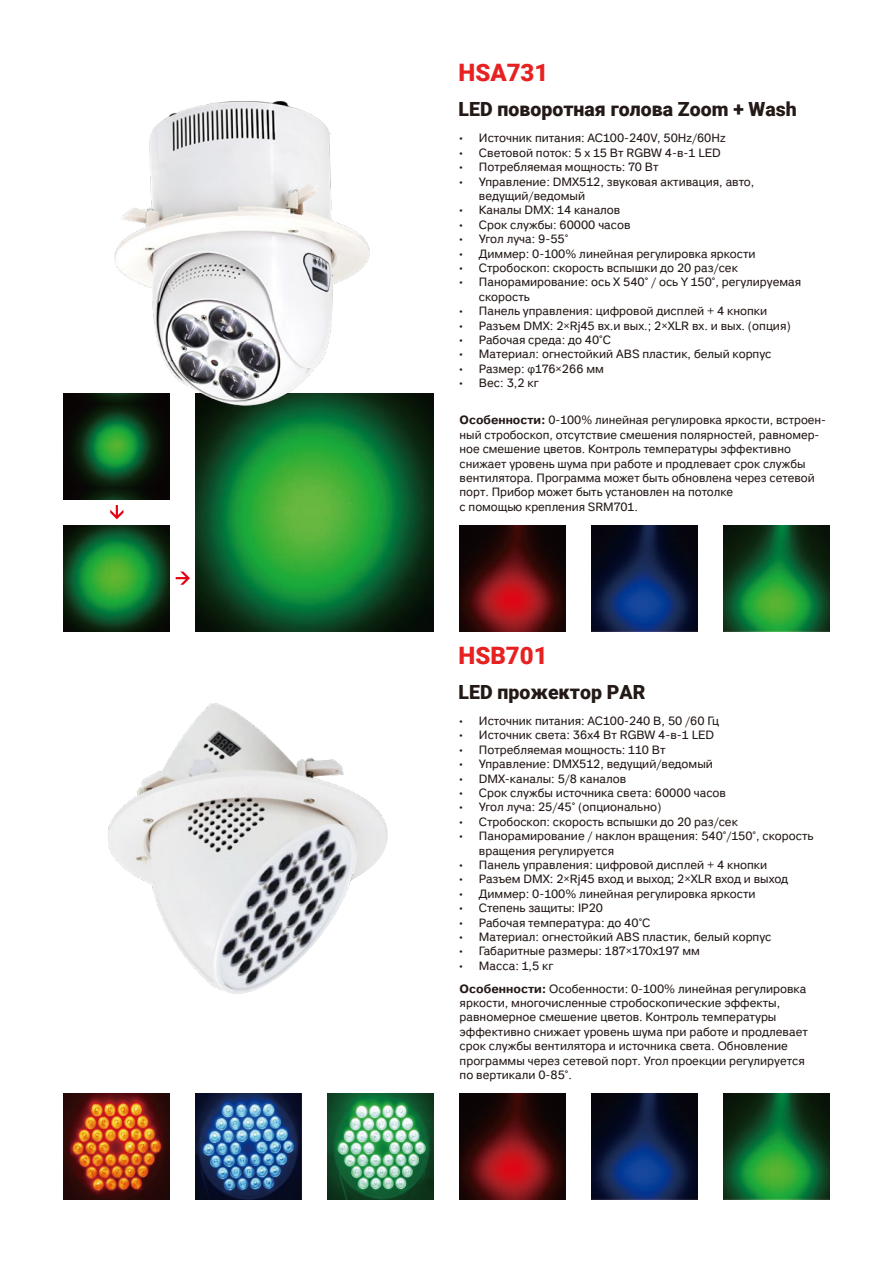
<style>
.page{position:relative;width:893px;height:1263px;background:#fff}
.page>*{position:absolute;margin:0;border:0;box-sizing:border-box;transform-origin:0 0}
.t1{font:900 24px "Roboto";color:#e72121}
.t2{font:900 19.5px "Roboto";color:#231916}
.t3{font:12px/14.4px "Studio Sans";color:#231916}
.s1{font-family:"Myriad Pro"}
.s2{font-weight:700}
</style>
<div class="page">
<img style="left:460px;top:525px;width:106px;height:106px">
<img style="left:592px;top:525px;width:105px;height:106px">
<img style="left:723px;top:525px;width:106px;height:106px">
<img style="left:460px;top:1093px;width:106px;height:106px">
<img style="left:592px;top:1093px;width:105px;height:106px">
<img style="left:723px;top:1093px;width:106px;height:106px">
<img style="left:64px;top:1093px;width:106px;height:106px">
<img style="left:328px;top:1093px;width:106px;height:106px">
<img style="left:196px;top:1093px;width:106px;height:106px">
<img style="left:196px;top:393px;width:238px;height:238px">
<img style="left:64px;top:404px;width:106px;height:84px">
<img style="left:64px;top:393px;width:51px;height:11px">
<img style="left:64px;top:488px;width:106px;height:11px">
<svg style="left:176px;top:571px;width:14px;height:14px"></svg>
<svg style="left:110px;top:505px;width:13px;height:14px"></svg>
<img style="left:64px;top:525px;width:106px;height:106px">
<img style="left:108px;top:703px;width:280px;height:274px">
<img style="left:203px;top:824px;width:165px;height:170px">
<img style="left:115px;top:101px;width:255px;height:305px">
<h1 class="t1" style="left:458px;top:56px;width:91px">HSA731</h1>
<h2 class="t2" style="left:459px;top:96px;width:340px">LED поворотная голова Zoom + Wash</h2>
<p class="t3" style="left:458px;top:131px;width:269px">• Источник питания: AC100-240V, 50Hz/60Hz</p>
<p class="t3" style="left:458px;top:145px;width:264px">• Световой поток: 5 х 15 Вт RGBW 4-в-1 LED</p>
<p class="t3" style="left:458px;top:160px;width:202px">• Потребляемая мощность: 70 Вт</p>
<p class="t3" style="left:479px;top:174px;width:277px;text-indent:-21px">• Управление: DMX512, звуковая активация, авто, ведущий/ведомый</p>
<p class="t3" style="left:458px;top:203px;width:164px">• Каналы DMX: 14 каналов</p>
<p class="t3" style="left:458px;top:217px;width:174px">• Срок службы: 60000 часов</p>
<p class="t3" style="left:458px;top:232px;width:112px">• Угол луча: 9-55°</p>
<p class="t3" style="left:458px;top:246px;width:300px">• Диммер: 0-100% линейная регулировка яркости</p>
<p class="t3" style="left:458px;top:261px;width:282px">• Стробоскоп: скорость вспышки до 20 раз/сек</p>
<p class="t3" style="left:479px;top:275px;width:324px;text-indent:-21px">• Панорамирование: ось X 540° / ось Y 150°, регулируемая скорость</p>
<p class="t3" style="left:458px;top:304px;width:311px">• Панель управления: цифровой дисплей + 4 кнопки</p>
<p class="t3" style="left:458px;top:318px;width:335px">• Разъем DMX: 2×Rj45 вх.и вых.; 2×XLR вх. и вых. (опция)</p>
<p class="t3" style="left:458px;top:333px;width:155px">• Рабочая среда: до 40°C</p>
<p class="t3" style="left:458px;top:347px;width:315px">• Материал: огнестойкий ABS пластик, белый корпус</p>
<p class="t3" style="left:458px;top:361px;width:148px">• Размер: <span class="s1">φ</span>176×266 мм</p>
<p class="t3" style="left:458px;top:376px;width:82px">• Вес: 3,2 кг</p>
<p class="t3" style="left:460px;top:413px;width:368px"><span class="s2">Особенности:</span> 0-100% линейная регулировка яркости, встроен&shy;ный стробоскоп, отсутствие смешения полярностей, равномер&shy;ное смешение цветов. Контроль температуры эффективно снижает уровень шума при работе и продлевает срок службы вентилятора. Программа может быть обновлена через сетевой порт. Прибор может быть установлен на потолке<br>с помощью крепления SRM701.</p>
<h1 class="t1" style="left:458px;top:638px;width:91px">HSB701</h1>
<h2 class="t2" style="left:459px;top:678px;width:188px">LED прожектор PAR</h2>
<p class="t3" style="left:458px;top:714px;width:263px">• Источник питания: AC100-240 В, 50 /60 Гц</p>
<p class="t3" style="left:458px;top:728px;width:258px">• Источник света: 36х4 Вт RGBW 4-в-1 LED</p>
<p class="t3" style="left:458px;top:742px;width:209px">• Потребляемая мощность: 110 Вт</p>
<p class="t3" style="left:458px;top:757px;width:257px">• Управление: DMX512, ведущий/ведомый</p>
<p class="t3" style="left:458px;top:771px;width:170px">• DMX-каналы: 5/8 каналов</p>
<p class="t3" style="left:458px;top:786px;width:270px">• Срок службы источника света: 60000 часов</p>
<p class="t3" style="left:458px;top:800px;width:205px">• Угол луча: 25/45° (опционально)</p>
<p class="t3" style="left:458px;top:814px;width:282px">• Стробоскоп: скорость вспышки до 20 раз/сек</p>
<p class="t3" style="left:479px;top:829px;width:336px;text-indent:-21px">• Панорамирование / наклон вращения: 540°/150°, скорость вращения регулируется</p>
<p class="t3" style="left:458px;top:858px;width:311px">• Панель управления: цифровой дисплей + 4 кнопки</p>
<p class="t3" style="left:458px;top:872px;width:332px">• Разъем DMX: 2×Rj45 вход и выход; 2×XLR вход и выход</p>
<p class="t3" style="left:458px;top:886px;width:300px">• Диммер: 0-100% линейная регулировка яркости</p>
<p class="t3" style="left:458px;top:901px;width:147px">• Степень защиты: IP20</p>
<p class="t3" style="left:458px;top:915px;width:194px">• Рабочая температура: до 40°C</p>
<p class="t3" style="left:458px;top:930px;width:315px">• Материал: огнестойкий ABS пластик, белый корпус</p>
<p class="t3" style="left:458px;top:944px;width:244px">• Габаритные размеры: 187×170x197 мм</p>
<p class="t3" style="left:458px;top:954px;width:350px;line-height:22.6px">• Масса: 1,5 кг<br><span class="s2">Особенности:</span> Особенности: 0-100% линейная регулировка</p>
<p class="t3" style="left:460px;top:996px;width:350px">яркости, многочисленные стробоскопические эффекты, равномерное смешение цветов. Контроль температуры эффективно снижает уровень шума при работе и продлевает срок службы вентилятора и источника света. Обновление программы через сетевой порт. Угол проекции регулируется по вертикали 0-85°.</p>
</div>
